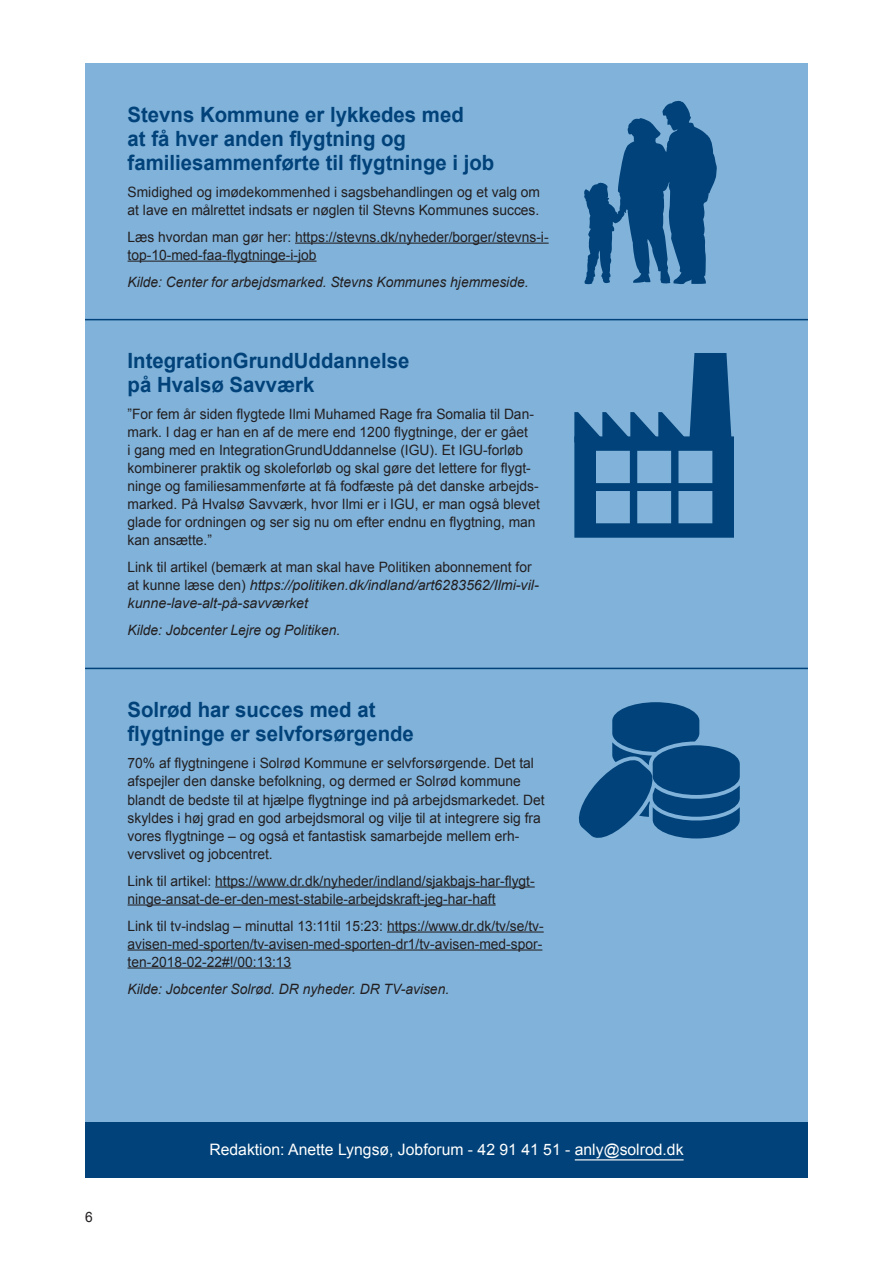
<style>
.page{position:relative;width:893px;height:1263px;background:#fff}
.page>*{position:absolute;margin:0;border:0;box-sizing:border-box;transform-origin:0 0}
.Brødtekst_-_SORT{font:700 21px/24px "Arial";color:#004279}
.Overskrift_-_SORT{font:700 21px/24px "Arial";color:#004279}
.t1{font:15.75px "Arial";color:#fff}
.Brødtekst_-_SORT-2{font:14.25px/18px "Arial";color:#231f20}
.Brødtekst_-_SORT-3{font:italic 14.25px/18px "Arial";color:#231f20}
.s1{font-style:normal}
</style>
<div class="page">
<div style="left:85px;top:64px;width:723px;height:1114px;background:#80b2da"></div>
<hr style="left:215px;top:886px;width:320px;height:1px;background:#231f20">
<hr style="left:128px;top:904px;width:368px;height:1px;background:#231f20">
<hr style="left:387px;top:931px;width:157px;height:1px;background:#231f20">
<hr style="left:128px;top:949px;width:414px;height:1px;background:#231f20">
<hr style="left:128px;top:967px;width:163px;height:1px;background:#231f20">
<hr style="left:295px;top:243px;width:254px;height:1px;background:#231f20">
<hr style="left:128px;top:261px;width:189px;height:1px;background:#231f20">
<div style="left:85px;top:1123px;width:723px;height:55px;background:#004279"></div>
<hr style="left:575px;top:1159px;width:109px;height:1px;background:#fff">
<svg style="left:574px;top:353px;width:160px;height:185px"></svg>
<svg style="left:584px;top:100px;width:133px;height:185px"></svg>
<svg style="left:579px;top:702px;width:161px;height:137px"></svg>
<hr style="left:85px;top:319px;width:723px;height:1px;background:#004279">
<hr style="left:85px;top:668px;width:723px;height:1px;background:#004279">
<p class="Brødtekst_-_SORT" style="left:128px;top:103px;width:368px">Stevns Kommune er lykkedes med<br>at få hver anden flygtning og familiesammenførte til flygtninge i job</p>
<p class="Brødtekst_-_SORT-2" style="left:128px;top:183px;width:414px">Smidighed og imødekommenhed i sagsbehandlingen og et valg om at lave en målrettet indsats er nøglen til Stevns Kommunes succes.</p>
<p class="Brødtekst_-_SORT-2" style="left:128px;top:228px;width:423px">Læs hvordan man gør her: https://stevns.dk/nyheder/borger/stevns-i&shy;top-10-med-faa-flygtninge-i-job</p>
<p class="Brødtekst_-_SORT-3" style="left:128px;top:273px;width:402px">Kilde: Center for arbejdsmarked. Stevns Kommunes hjemmeside.</p>
<p class="Brødtekst_-_SORT" style="left:128px;top:349px;width:283px">IntegrationGrundUddannelse på Hvalsø Savværk</p>
<p class="Brødtekst_-_SORT-2" style="left:128px;top:405px;width:414px">”For fem år siden flygtede Ilmi Muhamed Rage fra Somalia til Dan&shy;mark. I dag er han en af de mere end 1200 flygtninge, der er gået<br>i gang med en IntegrationGrundUddannelse (IGU). Et IGU-forløb kombinerer praktik og skoleforløb og skal gøre det lettere for flygt&shy;ninge og familiesammenførte at få fodfæste på det danske arbejds&shy;marked. På Hvalsø Savværk, hvor Ilmi er i IGU, er man også blevet glade for ordningen og ser sig nu om efter endnu en flygtning, man kan ansætte.”</p>
<p class="Brødtekst_-_SORT-3" style="left:128px;top:558px;width:413px"><span class="s1">Link til artikel (bemærk at man skal have Politiken abonnement for at kunne læse den)</span> https://politiken.dk/indland/art6283562/Ilmi-vil&shy;kunne-lave-alt-på-savværket</p>
<p class="Brødtekst_-_SORT-3" style="left:128px;top:621px;width:214px">Kilde: Jobcenter Lejre og Politiken.</p>
<p class="Overskrift_-_SORT" style="left:128px;top:699px;width:288px">Solrød har succes med at flygtninge er selvforsørgende</p>
<p class="Brødtekst_-_SORT-2" style="left:128px;top:755px;width:419px">70% af flygtningene i Solrød Kommune er selvforsørgende. Det tal afspejler den danske befolkning, og dermed er Solrød kommune blandt de bedste til at hjælpe flygtninge ind på arbejdsmarkedet. Det skyldes i høj grad en god arbejdsmoral og vilje til at integrere sig fra vores flygtninge – og også et fantastisk samarbejde mellem erh&shy;vervslivet og jobcentret.</p>
<p class="Brødtekst_-_SORT-2" style="left:128px;top:872px;width:409px">Link til artikel: https://www.dr.dk/nyheder/indland/sjakbajs-har-flygt&shy;ninge-ansat-de-er-den-mest-stabile-arbejdskraft-jeg-har-haft</p>
<p class="Brødtekst_-_SORT-2" style="left:128px;top:917px;width:418px;text-align:justify">Link til tv-indslag – minuttal 13:11til 15:23: https://www.dr.dk/tv/se/tv&shy;avisen-med-sporten/tv-avisen-med-sporten-dr1/tv-avisen-med-spor&shy;ten-2018-02-22#!/00:13:13</p>
<p class="Brødtekst_-_SORT-3" style="left:128px;top:980px;width:323px">Kilde: Jobcenter Solrød. DR nyheder. DR TV-avisen.</p>
<p class="Brødtekst_-_SORT-2" style="left:85px;top:1208px;width:9px">6</p>
<p class="t1" style="left:209px;top:1139px;width:476px">Redaktion: Anette Lyngsø, Jobforum - 42 91 41 51 - anly@solrod.dk</p>
</div>
